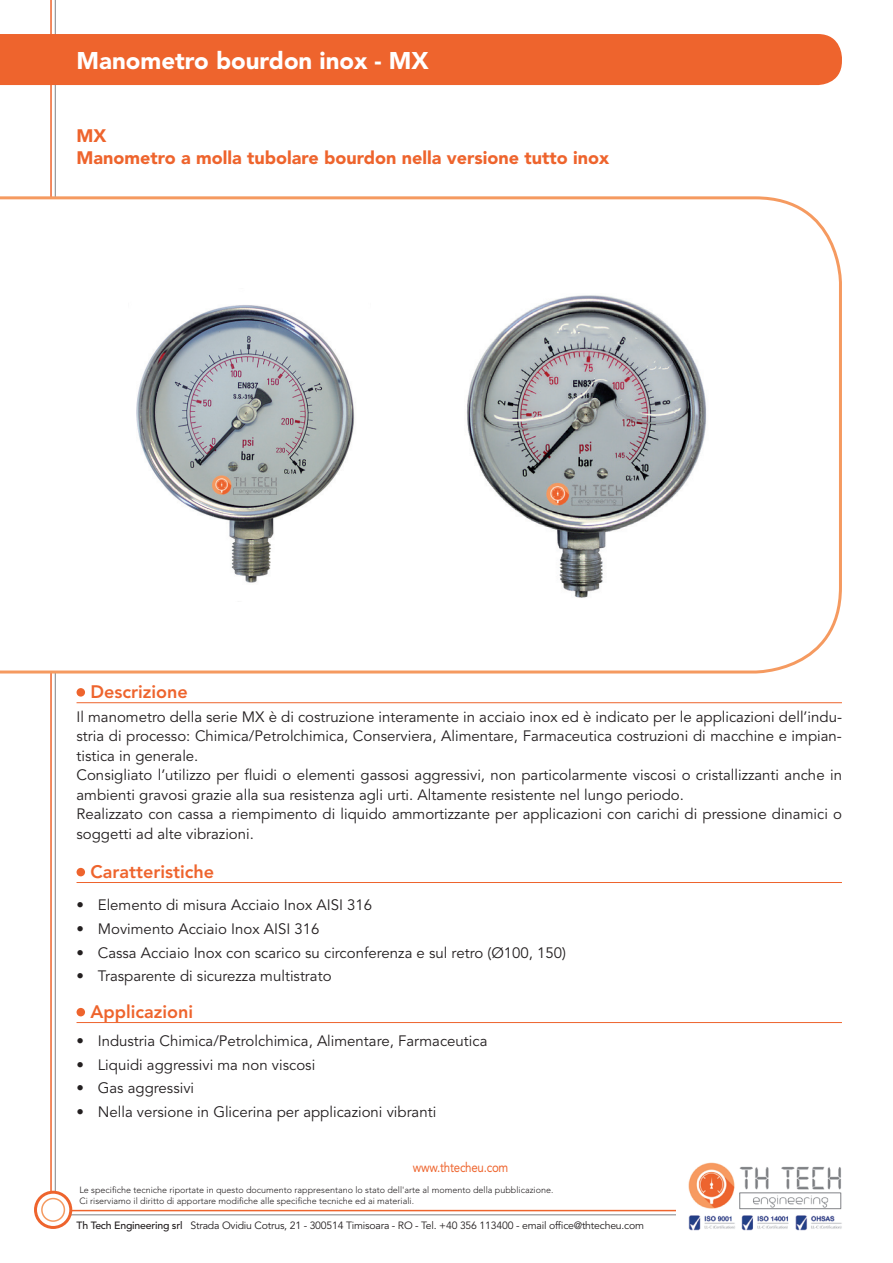
<style>
.page{position:relative;width:893px;height:1263px;background:#fff}
.page>*{position:absolute;margin:0;border:0;box-sizing:border-box;transform-origin:0 0}
.t1{font:900 24px "Avenir";color:#fff}
.t2{font:900 18px/21.6px "Avenir";color:#ee642d}
.t3{font:800 18px "Avenir";color:#ee642d}
.t4{font:15px/19.5px "Avenir";color:#231f20}
.t5{font:13.5px "Avenir";letter-spacing:-.02em;color:#ee642d;scale:.85 1}
.t6{font:10.5px "Avenir";letter-spacing:-.02em;color:#231f20}
.t7{font:300 9px/10.8px "Avenir";color:#231f20}
.s1{font-weight:500}
</style>
<div class="page">
<hr style="left:51px;top:1210px;width:737px;height:1px;background:#ee642d">
<hr style="left:51px;top:1214px;width:767px;height:1px;background:#808285">
<hr style="left:50px;top:0;width:2px;height:1210px;background:#ee642d">
<hr style="left:55px;top:0;width:1px;height:1210px;background:#808285">
<svg style="left:36px;top:1192px;width:35px;height:35px"></svg>
<div style="left:34px;top:1191px;width:38px;height:38px;border:3px solid #ee642d;border-radius:50%"></div>
<div style="left:42px;top:1198px;width:22px;height:23px;background:#fff;border-radius:50%"></div>
<div style="left:41px;top:1198px;width:24px;height:24px;border:2px solid #f59a60;border-radius:50%"></div>
<img style="left:676px;top:1162px;width:166px;height:69px">
<svg style="left:0;top:195px;width:842px;height:480px"></svg>
<div style="left:0;top:34px;width:842px;height:51px;background:#ee642d"></div>
<hr style="left:77px;top:702px;width:765px;height:1px;background:#ee642d">
<hr style="left:77px;top:882px;width:765px;height:1px;background:#ee642d">
<hr style="left:77px;top:1022px;width:765px;height:1px;background:#ee642d">
<div style="left:77px;top:688px;width:8px;height:9px;background:#ee642d;border-radius:50%"></div>
<div style="left:77px;top:868px;width:8px;height:8px;background:#ee642d;border-radius:50%"></div>
<div style="left:77px;top:1008px;width:8px;height:8px;background:#ee642d;border-radius:50%"></div>
<img style="left:128px;top:288px;width:242px;height:314px">
<img style="left:459px;top:288px;width:255px;height:314px">
<h1 class="t1" style="left:77px;top:46px;width:354px">Manometro bourdon inox - MX</h1>
<p class="t2" style="left:77px;top:125px;width:534px">MX<br>Manometro a molla tubolare bourdon nella versione tutto inox</p>
<p class="t3" style="left:90px;top:681px;width:99px">Descrizione</p>
<p class="t4" style="left:77px;top:707px;width:767px">Il manometro della serie MX è di costruzione interamente in acciaio inox ed è indicato per le applicazioni dell’indu&shy;stria di processo: Chimica/Petrolchimica, Conserviera, Alimentare, Farmaceutica costruzioni di macchine e impian&shy;tistica in generale.<br>Consigliato l’utilizzo per fluidi o elementi gassosi aggressivi, non particolarmente viscosi o cristallizzanti anche in ambienti gravosi grazie alla sua resistenza agli urti. Altamente resistente nel lungo periodo.<br>Realizzato con cassa a riempimento di liquido ammortizzante per applicazioni con carichi di pressione dinamici o soggetti ad alte vibrazioni.</p>
<p class="t3" style="left:90px;top:861px;width:125px">Caratteristiche</p>
<p class="t4" style="left:77px;top:896px;width:297px">• Elemento di misura Acciaio Inox AISI 316</p>
<p class="t4" style="left:77px;top:919px;width:244px">• Movimento Acciaio Inox AISI 316</p>
<p class="t4" style="left:77px;top:943px;width:491px">• Cassa Acciaio Inox con scarico su circonferenza e sul retro (Ø100, 150)</p>
<p class="t4" style="left:77px;top:967px;width:257px">• Trasparente di sicurezza multistrato</p>
<p class="t3" style="left:90px;top:1001px;width:104px">Applicazioni</p>
<p class="t4" style="left:77px;top:1031px;width:412px">• Industria Chimica/Petrolchimica, Alimentare, Farmaceutica</p>
<p class="t4" style="left:77px;top:1055px;width:240px">• Liquidi aggressivi ma non viscosi</p>
<p class="t4" style="left:77px;top:1079px;width:119px">• Gas aggressivi</p>
<p class="t4" style="left:77px;top:1103px;width:361px">• Nella versione in Glicerina per applicazioni vibranti</p>
<p class="t5" style="left:413px;top:1159px;width:114px">www.thtecheu.com</p>
<p class="t7" style="left:79px;top:1184px;width:476px">Le specifiche tecniche riportate in questo documento rappresentano lo stato dell'arte al momento della pubblicazione.<br>Ci riserviamo il diritto di apportare modifiche alle specifiche tecniche ed ai materiali.</p>
<p class="t6" style="left:77px;top:1219px;width:569px"><span class="s1">Th Tech Engineering srl</span> Strada Ovidiu Cotrus, 21 - 300514 Timisoara - RO - Tel. +40 356 113400 - email office@thtecheu.com</p>
</div>
